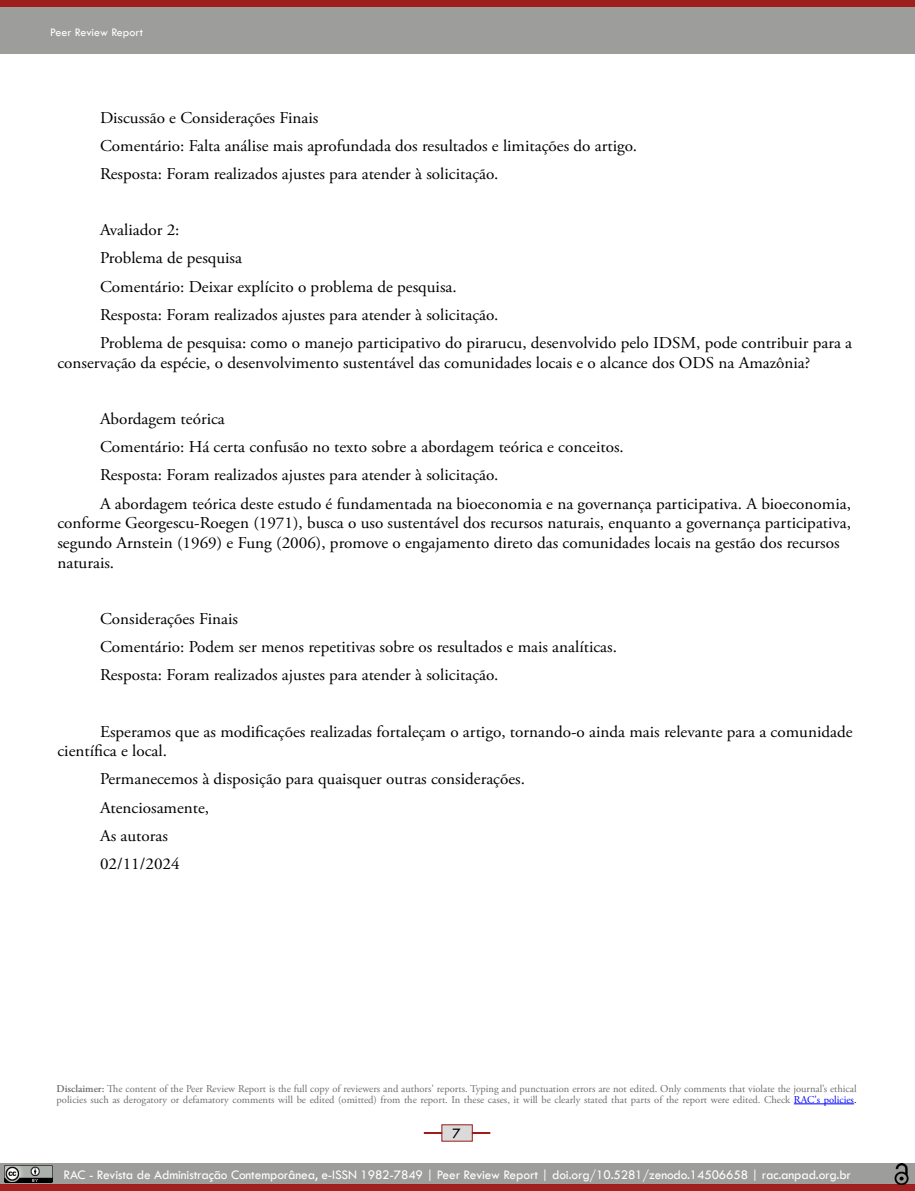
<style>
.page{position:relative;width:915px;height:1191px;background:#fff}
.page>*{position:absolute;margin:0;border:0;box-sizing:border-box;transform-origin:0 0}
.t1{font:16.5px/28.2px "Adobe Garamond Pro";color:#000;scale:1.04 1}
.t2{font:15px "Tw Cen";color:#000}
.t3{font:13.5px "Tw Cen";letter-spacing:-.01em;color:#fff}
.t4{font:12px "Tw Cen";color:#fff}
.t5{font:10.5px/10.5px "Adobe Garamond Pro";color:#6e6e6e}
.s1{font-weight:600}
.s2{color:#00f}
.s3{color:#000}
</style>
<div class="page">
<div style="left:0;top:0;width:914px;height:54px;background:#9d9d9c"></div>
<div style="left:0;top:0;width:914px;height:7px;background:#9d1a18"></div>
<svg style="left:423px;top:1124px;width:68px;height:18px"></svg>
<div style="left:0;top:1163px;width:914px;height:21px;background:#9d9d9c"></div>
<div style="left:0;top:1184px;width:914px;height:7px;background:#a0211f"></div>
<img style="left:5px;top:1165px;width:47px;height:17px">
<img style="left:894px;top:1163px;width:14px;height:21px">
<hr style="left:793px;top:1103px;width:60px;height:1px;background:#00f">
<p class="t4" style="left:50px;top:25px;width:94px">Peer Review Report</p>
<p class="t1" style="left:100px;top:104px;width:518px">Discussão e Considerações Finais<br>Comentário: Falta análise mais aprofundada dos resultados e limitações do artigo.<br>Resposta: Foram realizados ajustes para atender à solicitação.</p>
<p class="t1" style="left:100px;top:216px;width:724px">Avaliador 2:<br>Problema de pesquisa<br>Comentário: Deixar explícito o problema de pesquisa.<br>Resposta: Foram realizados ajustes para atender à solicitação.<br>Problema de pesquisa: como o manejo participativo do pirarucu, desenvolvido pelo IDSM, pode contribuir para a</p>
<p class="t1" style="left:57px;top:349px;width:725px">conservação da espécie, o desenvolvimento sustentável das comunidades locais e o alcance dos ODS na Amazônia?</p>
<p class="t1" style="left:100px;top:405px;width:723px">Abordagem teórica<br>Comentário: Há certa confusão no texto sobre a abordagem teórica e conceitos.<br>Resposta: Foram realizados ajustes para atender à solicitação.<br>A abordagem teórica deste estudo é fundamentada na bioeconomia e na governança participativa. A bioeconomia,</p>
<p class="t1" style="left:57px;top:514px;width:764px;line-height:19.6px">conforme Georgescu-Roegen (1971), busca o uso sustentável dos recursos naturais, enquanto a governança participativa, segundo Arnstein (1969) e Fung (2006), promove o engajamento direto das comunidades locais na gestão dos recursos naturais.</p>
<p class="t1" style="left:100px;top:605px;width:498px">Considerações Finais<br>Comentário: Podem ser menos repetitivas sobre os resultados e mais analíticas.<br>Resposta: Foram realizados ajustes para atender à solicitação.</p>
<p class="t1" style="left:57px;top:722px;width:765px;line-height:19.6px;text-indent:43px">Esperamos que as modificações realizadas fortaleçam o artigo, tornando-o ainda mais relevante para a comunidade científica e local.</p>
<p class="t1" style="left:100px;top:765px;width:410px">Permanecemos à disposição para quaisquer outras considerações.<br>Atenciosamente,<br>As autoras<br>02/11/2024</p>
<p class="t5" style="left:57px;top:1084px;width:801px"><span class="s1">Disclaimer:</span> The content of the Peer Review Report is the full copy of reviewers and authors' reports. Typing and punctuation errors are not edited. Only comments that violate the journal’s ethical policies such as derogatory or defamatory comments will be edited (omitted) from the report. In these cases, it will be clearly stated that parts of the report were edited. Check <span class="s2">RAC's policies</span><span class="s3">.</span></p>
<p class="t2" style="left:453px;top:1124px;width:10px">7</p>
<p class="t3" style="left:64px;top:1166px;width:788px">RAC - Revista de Administração Contemporânea, e-ISSN 1982-7849 | Peer Review Report | doi.org/10.5281/zenodo.14506658 | rac.anpad.org.br</p>
</div>
